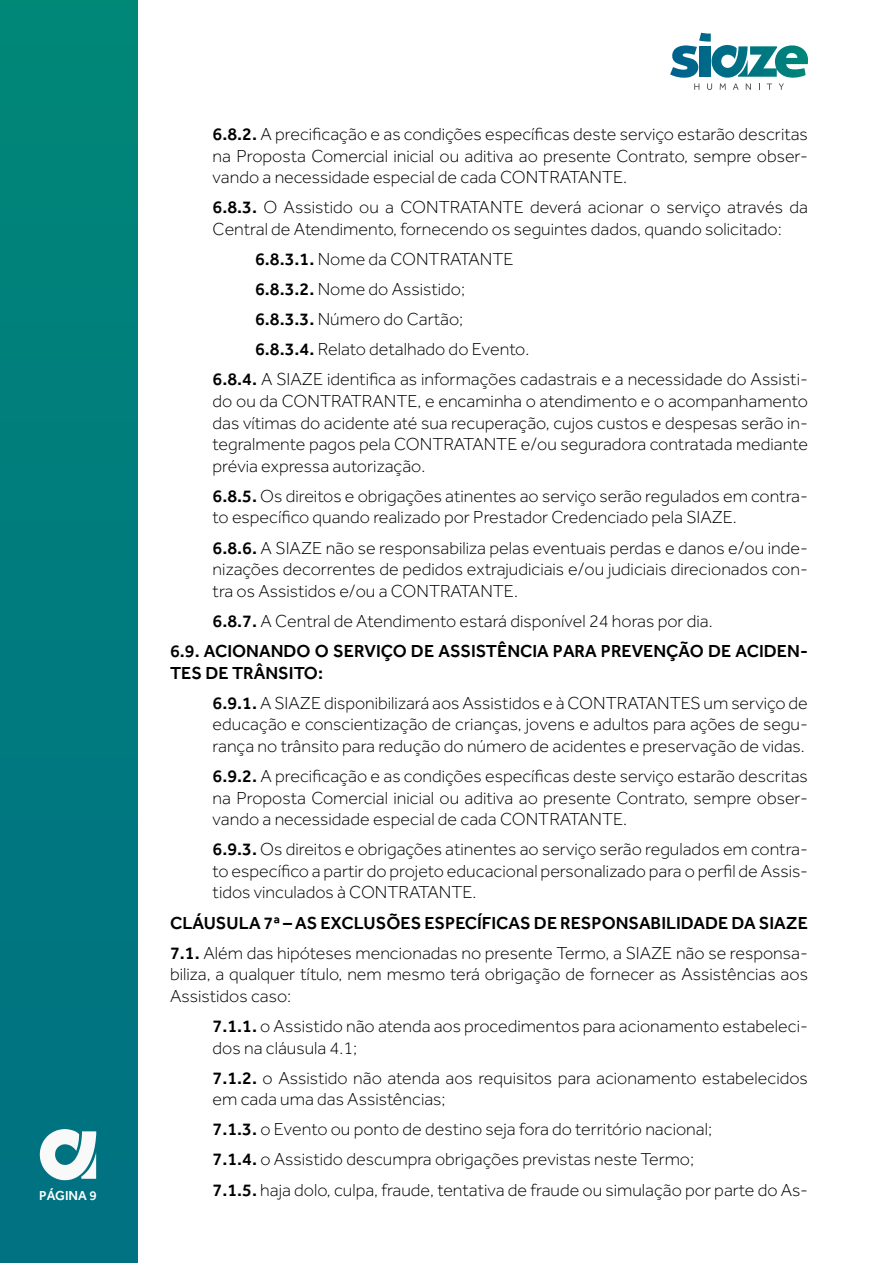
<style>
.page{position:relative;width:893px;height:1263px;background:#fff}
.page>*{position:absolute;margin:0;border:0;box-sizing:border-box;transform-origin:0 0}
.t1{font:300 18px/21.6px "Effra";color:#000}
.t2{font:500 18px/30.2px "Effra";color:#000}
.t3{font:500 13.5px "Effra";color:#fff}
.s1{font-weight:500}
.s2{font-weight:300}
</style>
<div class="page">
<div style="left:0;top:0;width:137px;height:1263px;background:#007b7e"></div>
<svg style="left:40px;top:1129px;width:56px;height:51px"></svg>
<svg style="left:670px;top:33px;width:138px;height:45px"></svg>
<svg style="left:694px;top:84px;width:5px;height:6px"></svg>
<svg style="left:707px;top:84px;width:5px;height:6px"></svg>
<svg style="left:720px;top:84px;width:6px;height:6px"></svg>
<svg style="left:733px;top:84px;width:6px;height:6px"></svg>
<svg style="left:746px;top:84px;width:5px;height:6px"></svg>
<svg style="left:779px;top:84px;width:5px;height:6px"></svg>
<p class="t3" style="left:39px;top:1188px;width:59px">PÁGINA 9</p>
<p class="t1" style="left:213px;top:123px;width:597px;text-align:justify"><span class="s1">6.8.2.</span> A precificação e as condições específicas deste serviço estarão descritas na Proposta Comercial inicial ou aditiva ao presente Contrato, sempre obser&shy;vando a necessidade especial de cada CONTRATANTE.</p>
<p class="t1" style="left:213px;top:196px;width:597px"><span class="s1">6.8.3.</span> O Assistido ou a CONTRATANTE deverá acionar o serviço através da<br>Central de Atendimento, fornecendo os seguintes dados, quando solicitado:</p>
<p class="t1" style="left:255px;top:248px;width:260px"><span class="s1">6.8.3.1.</span> Nome da CONTRATANTE</p>
<p class="t1" style="left:255px;top:278px;width:211px"><span class="s1">6.8.3.2.</span> Nome do Assistido;</p>
<p class="t1" style="left:255px;top:308px;width:209px"><span class="s1">6.8.3.3.</span> Número do Cartão;</p>
<p class="t1" style="left:255px;top:338px;width:276px"><span class="s1">6.8.3.4.</span> Relato detalhado do Evento.</p>
<p class="t1" style="left:213px;top:368px;width:597px"><span class="s1">6.8.4.</span> A SIAZE identifica as informações cadastrais e a necessidade do Assisti-</p>
<p class="t1" style="left:213px;top:390px;width:597px;text-align:justify">do ou da CONTRATRANTE, e encaminha o atendimento e o acompanhamento das vítimas do acidente até sua recuperação, cujos custos e despesas serão in&shy;tegralmente pagos pela CONTRATANTE e/ou seguradora contratada mediante prévia expressa autorização.</p>
<p class="t1" style="left:213px;top:485px;width:597px"><span class="s1">6.8.5.</span> Os direitos e obrigações atinentes ao serviço serão regulados em contra&shy;to específico quando realizado por Prestador Credenciado pela SIAZE.</p>
<p class="t1" style="left:213px;top:537px;width:597px;text-align:justify"><span class="s1">6.8.6.</span> A SIAZE não se responsabiliza pelas eventuais perdas e danos e/ou inde&shy;nizações decorrentes de pedidos extrajudiciais e/ou judiciais direcionados con&shy;tra os Assistidos e/ou a CONTRATANTE.</p>
<p class="t2" style="left:170px;top:605px;width:639px;text-indent:43px">6.8.7. <span class="s2">A Central de Atendimento estará disponível 24 horas por dia.<br></span>6.9. ACIONANDO O SERVIÇO DE ASSISTÊNCIA PARA PREVENÇÃO DE ACIDEN-</p>
<p class="t1" style="left:213px;top:657px;width:597px;line-height:30.2px;text-indent:-43px"><span class="s1">TES DE TRÂNSITO:<br>6.9.1.</span> A SIAZE disponibilizará aos Assistidos e à CONTRATANTES um serviço de</p>
<p class="t1" style="left:213px;top:713px;width:597px">educação e conscientização de crianças, jovens e adultos para ações de segu&shy;rança no trânsito para redução do número de acidentes e preservação de vidas.</p>
<p class="t1" style="left:213px;top:765px;width:597px;text-align:justify"><span class="s1">6.9.2.</span> A precificação e as condições específicas deste serviço estarão descritas na Proposta Comercial inicial ou aditiva ao presente Contrato, sempre obser&shy;vando a necessidade especial de cada CONTRATANTE.</p>
<p class="t1" style="left:213px;top:838px;width:597px;text-align:justify"><span class="s1">6.9.3.</span> Os direitos e obrigações atinentes ao serviço serão regulados em contra&shy;to específico a partir do projeto educacional personalizado para o perfil de Assis&shy;tidos vinculados à CONTRATANTE.</p>
<p class="t1" style="left:170px;top:907px;width:639px;line-height:30.2px"><span class="s1">CLÁUSULA 7ª – AS EXCLUSÕES ESPECÍFICAS DE RESPONSABILIDADE DA SIAZE<br>7.1.</span> Além das hipóteses mencionadas no presente Termo, a SIAZE não se responsa-</p>
<p class="t1" style="left:170px;top:963px;width:639px">biliza, a qualquer título, nem mesmo terá obrigação de fornecer as Assistências aos<br>Assistidos caso:</p>
<p class="t1" style="left:213px;top:1015px;width:597px"><span class="s1">7.1.1.</span> o Assistido não atenda aos procedimentos para acionamento estabeleci&shy;dos na cláusula 4.1;</p>
<p class="t1" style="left:213px;top:1067px;width:597px"><span class="s1">7.1.2.</span> o Assistido não atenda aos requisitos para acionamento estabelecidos em cada uma das Assistências;</p>
<p class="t1" style="left:213px;top:1114px;width:597px;line-height:30.2px"><span class="s1">7.1.3.</span> o Evento ou ponto de destino seja fora do território nacional;<br><span class="s1">7.1.4.</span> o Assistido descumpra obrigações previstas neste Termo;<br><span class="s1">7.1.5.</span> haja dolo, culpa, fraude, tentativa de fraude ou simulação por parte do As-</p>
</div>
